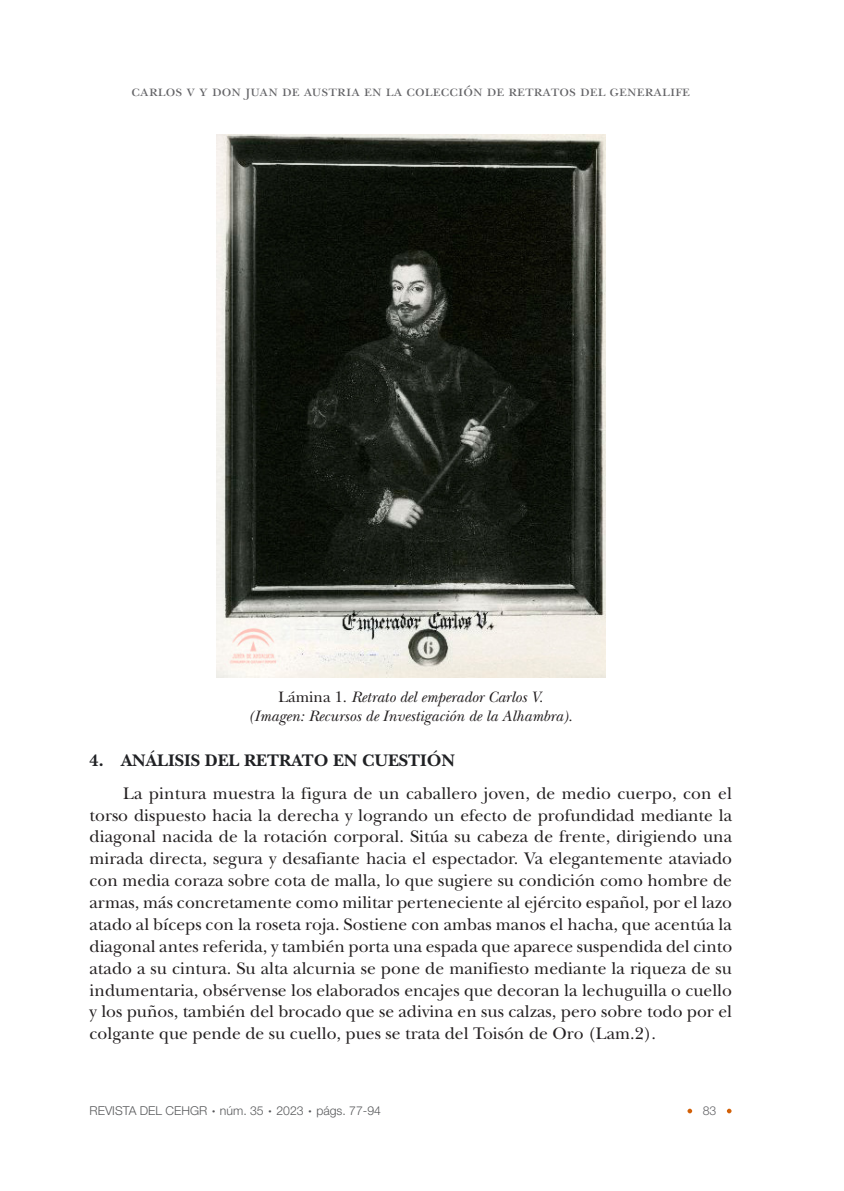
<style>
.page{position:relative;width:844px;height:1191px;background:#fff}
.page>*{position:absolute;margin:0;border:0;box-sizing:border-box;transform-origin:0 0}
.cuerpo_de_texto{font:17.5px/21.9px "New Baskerville Std";color:#231f20;text-align:justify}
.ladillo_1_-_sin_marg{font:700 17.5px "New Baskerville Std";color:#202124}
.pie_ilustraciones{font:italic 15.75px/19.2px "New Baskerville Std";color:#231f20;text-align:center}
.t1{font:15.75px "New Baskerville Std";color:#636366}
.t2{font:300 12.25px "Helvetica Neue LT Std";color:#57585a}
.t3{font:300 12.25px "Helvetica Neue LT Std";color:#636366}
.s1{font-style:normal}
.s2{font-weight:100;font-size:21px}
</style>
<div class="page">
<svg style="left:687px;top:1108px;width:5px;height:5px"></svg>
<svg style="left:726px;top:1108px;width:5px;height:5px"></svg>
<img style="left:216px;top:135px;width:389px;height:542px">
<p class="t1" style="left:131px;top:82px;width:560px">carlos v y don juan de austria en la colección de retratos del generalife</p>
<p class="pie_ilustraciones" style="left:249px;top:687px;width:325px"><span class="s1">Lámina 1.</span> Retrato del emperador Carlos V. (Imagen: Recursos de Investigación de la Alhambra).</p>
<p class="ladillo_1_-_sin_marg" style="left:90px;top:749px;width:367px">4. ANÁLISIS DEL RETRATO EN CUESTIÓN</p>
<p class="cuerpo_de_texto" style="left:90px;top:782px;width:644px;text-indent:34px">La pintura muestra la figura de un caballero joven, de medio cuerpo, con el torso dispuesto hacia la derecha y logrando un efecto de profundidad mediante la diagonal nacida de la rotación corporal. Sitúa su cabeza de frente, dirigiendo una mirada directa, segura y desafiante hacia el espectador. Va elegantemente ataviado con media coraza sobre cota de malla, lo que sugiere su condición como hombre de armas, más concretamente como militar perteneciente al ejército español, por el lazo atado al bíceps con la roseta roja. Sostiene con ambas manos el hacha, que acentúa la diagonal antes referida, y también porta una espada que aparece suspendida del cinto atado a su cintura. Su alta alcurnia se pone de manifiesto mediante la riqueza de su indumentaria, obsérvense los elaborados encajes que decoran la lechuguilla o cuello y los puños, también del brocado que se adivina en sus calzas, pero sobre todo por el colgante que pende de su cuello, pues se trata del Toisón de Oro (Lam.2).</p>
<p class="t2" style="left:90px;top:1103px;width:293px">REVISTA DEL CEHGR <span class="s2">·</span> núm. 35 <span class="s2">·</span> 2023 <span class="s2">·</span> págs. 77-94</p>
<p class="t3" style="left:702px;top:1103px;width:15px">83</p>
</div>
